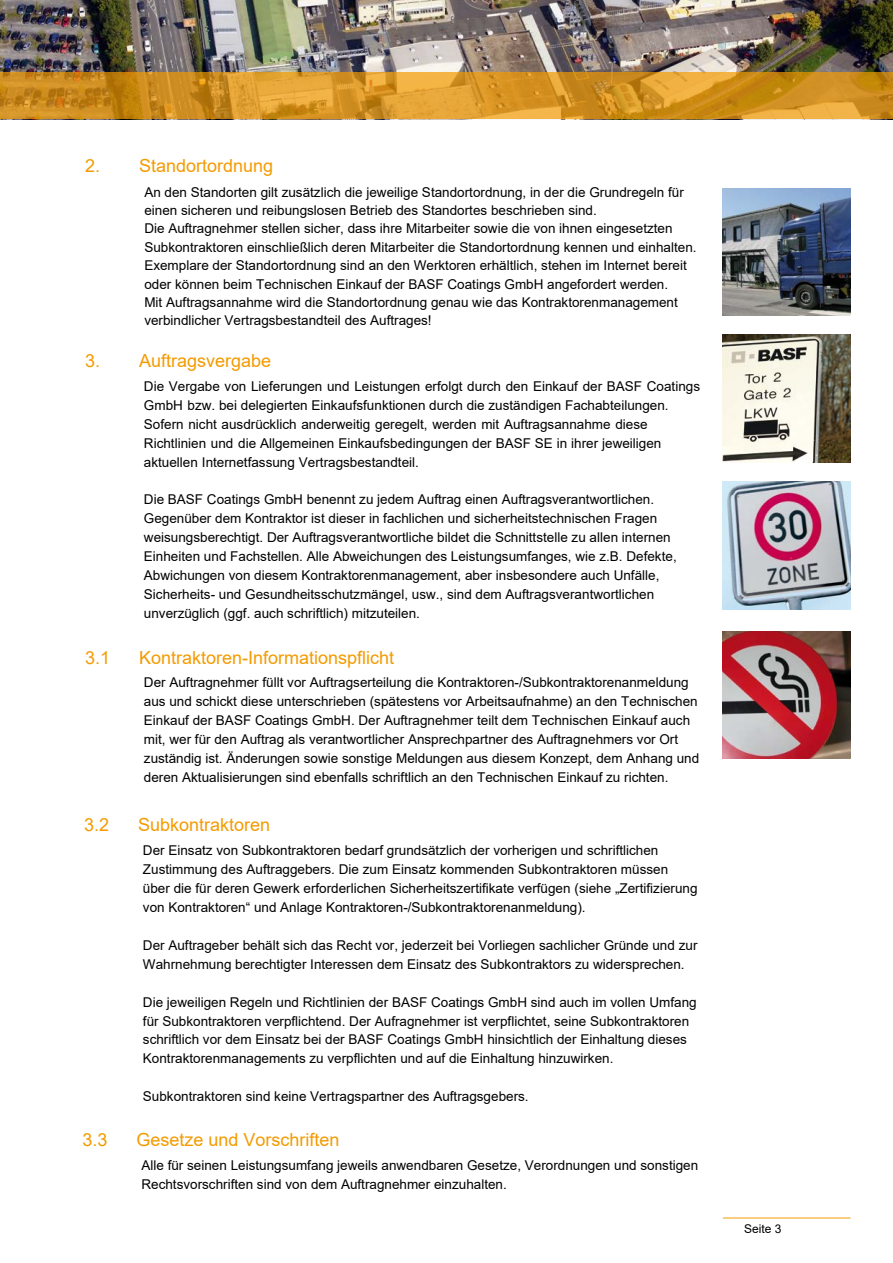
<style>
.page{position:relative;width:893px;height:1263px;background:#fff}
.page>*{position:absolute;margin:0;border:0;box-sizing:border-box;transform-origin:0 0}
.t1{font:18px "Arial";color:#f49b00}
.t2{font:13.5px/18.9px "Arial";color:#000}
.t3{font:12px "Arial";color:#000}
</style>
<div class="page">
<img style="left:0;top:0;width:893px;height:72px">
<svg style="left:0;top:72px;width:893px;height:47px;background:#d49325"></svg>
<hr style="left:723px;top:1217px;width:127px;height:1px;background:#f49b00">
<img style="left:723px;top:482px;width:127px;height:127px">
<img style="left:723px;top:631px;width:127px;height:128px">
<img style="left:723px;top:188px;width:127px;height:128px">
<img style="left:723px;top:335px;width:127px;height:127px">
<h1 class="t1" style="left:85px;top:154px;width:190px">2. Standortordnung</h1>
<p class="t2" style="left:144px;top:183px;width:554px;line-height:18.3px">An den Standorten gilt zusätzlich die jeweilige Standortordnung, in der die Grundregeln für einen sicheren und reibungslosen Betrieb des Standortes beschrieben sind.<br>Die Auftragnehmer stellen sicher, dass ihre Mitarbeiter sowie die von ihnen eingesetzten Subkontraktoren einschließlich deren Mitarbeiter die Standortordnung kennen und einhalten.<br>Exemplare der Standortordnung sind an den Werktoren erhältlich, stehen im Internet bereit oder können beim Technischen Einkauf der BASF Coatings GmbH angefordert werden.<br>Mit Auftragsannahme wird die Standortordnung genau wie das Kontraktorenmanagement verbindlicher Vertragsbestandteil des Auftrages!</p>
<h1 class="t1" style="left:85px;top:348px;width:188px">3. Auftragsvergabe</h1>
<p class="t2" style="left:144px;top:377px;width:558px">Die Vergabe von Lieferungen und Leistungen erfolgt durch den Einkauf der BASF Coatings GmbH bzw. bei delegierten Einkaufsfunktionen durch die zuständigen Fachabteilungen.<br>Sofern nicht ausdrücklich anderweitig geregelt, werden mit Auftragsannahme diese Richtlinien und die Allgemeinen Einkaufsbedingungen der BASF SE in ihrer jeweiligen aktuellen Internetfassung Vertragsbestandteil.</p>
<p class="t2" style="left:144px;top:490px;width:534px">Die BASF Coatings GmbH benennt zu jedem Auftrag einen Auftragsverantwortlichen.<br>Gegenüber dem Kontraktor ist dieser in fachlichen und sicherheitstechnischen Fragen weisungsberechtigt. Der Auftragsverantwortliche bildet die Schnittstelle zu allen internen Einheiten und Fachstellen. Alle Abweichungen des Leistungsumfanges, wie z.B. Defekte, Abwichungen von diesem Kontraktorenmanagement, aber insbesondere auch Unfälle, Sicherheits- und Gesundheitsschutzmängel, usw., sind dem Auftragsverantwortlichen unverzüglich (ggf. auch schriftlich) mitzuteilen.</p>
<h1 class="t1" style="left:85px;top:645px;width:27px">3.1</h1>
<h1 class="t1" style="left:139px;top:645px;width:257px">Kontraktoren-Informationspflicht</h1>
<p class="t2" style="left:144px;top:673px;width:557px">Der Auftragnehmer füllt vor Auftragserteilung die Kontraktoren-/Subkontraktorenanmeldung aus und schickt diese unterschrieben (spätestens vor Arbeitsaufnahme) an den Technischen Einkauf der BASF Coatings GmbH. Der Auftragnehmer teilt dem Technischen Einkauf auch mit, wer für den Auftrag als verantwortlicher Ansprechpartner des Auftragnehmers vor Ort zuständig ist. Änderungen sowie sonstige Meldungen aus diesem Konzept, dem Anhang und deren Aktualisierungen sind ebenfalls schriftlich an den Technischen Einkauf zu richten.</p>
<h1 class="t1" style="left:84px;top:813px;width:27px">3.2</h1>
<h1 class="t1" style="left:138px;top:813px;width:134px">Subkontraktoren</h1>
<p class="t2" style="left:143px;top:841px;width:556px">Der Einsatz von Subkontraktoren bedarf grundsätzlich der vorherigen und schriftlichen Zustimmung des Auftraggebers. Die zum Einsatz kommenden Subkontraktoren müssen über die für deren Gewerk erforderlichen Sicherheitszertifikate verfügen (siehe „Zertifizierung von Kontraktoren“ und Anlage Kontraktoren-/Subkontraktorenanmeldung).</p>
<p class="t2" style="left:143px;top:935px;width:556px">Der Auftrageber behält sich das Recht vor, jederzeit bei Vorliegen sachlicher Gründe und zur<br>Wahrnehmung berechtigter Interessen dem Einsatz des Subkontraktors zu widersprechen.</p>
<p class="t2" style="left:143px;top:992px;width:555px">Die jeweiligen Regeln und Richtlinien der BASF Coatings GmbH sind auch im vollen Umfang für Subkontraktoren verpflichtend. Der Aufragnehmer ist verpflichtet, seine Subkontraktoren schriftlich vor dem Einsatz bei der BASF Coatings GmbH hinsichtlich der Einhaltung dieses Kontraktorenmanagements zu verpflichten und auf die Einhaltung hinzuwirken.</p>
<p class="t2" style="left:143px;top:1087px;width:387px">Subkontraktoren sind keine Vertragspartner des Auftragsgebers.</p>
<h1 class="t1" style="left:83px;top:1128px;width:27px">3.3</h1>
<h1 class="t1" style="left:137px;top:1128px;width:205px">Gesetze und Vorschriften</h1>
<p class="t2" style="left:141px;top:1156px;width:558px">Alle für seinen Leistungsumfang jeweils anwendbaren Gesetze, Verordnungen und sonstigen<br>Rechtsvorschriften sind von dem Auftragnehmer einzuhalten.</p>
<p class="t3" style="left:744px;top:1221px;width:39px">Seite 3</p>
</div>
